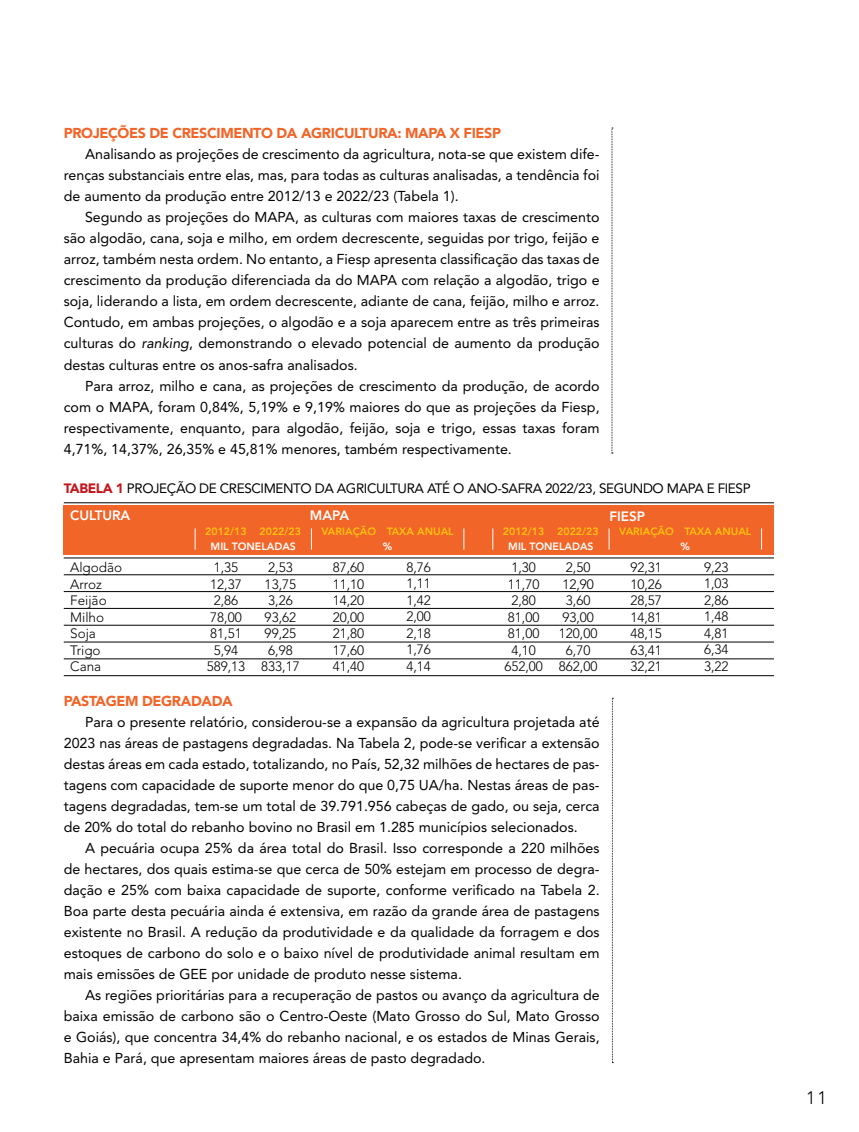
<style>
.page{position:relative;width:859px;height:1132px;background:#fff}
.page>*{position:absolute;margin:0;border:0;box-sizing:border-box;transform-origin:0 0}
.t1{font:300 18px "Avenir LT Std";color:#000}
.t2{font:14.25px/21px "Avenir LT Std";color:#000;text-align:justify}
.t3{font:900 14.25px "Avenir LT Std";letter-spacing:-.025em;color:#f26529}
.t4{font:300 13.5px/16.5px "Avenir LT Std";color:#000;text-align:center}
.t5{font:13.5px "Avenir LT Std";letter-spacing:-.03em;color:#000}
.t6{font:800 13.5px "Avenir LT Std";letter-spacing:-.005em;color:#fff}
.t7{font:800 10.5px "Avenir LT Std";color:#ffc20e}
.t8{font:800 10.5px "Avenir LT Std";color:#fff}
.s1{font-style:italic}
.s2{font-weight:900;color:#c4161c}
</style>
<div class="page">
<svg style="left:612px;top:697px;width:1px;height:365px"></svg>
<div style="left:64px;top:506px;width:710px;height:49px;background:#f26529"></div>
<hr style="left:64px;top:502px;width:710px;height:1px;background:#000">
<hr style="left:64px;top:557px;width:710px;height:1px;background:#000">
<hr style="left:64px;top:574px;width:710px;height:1px;background:#000">
<hr style="left:64px;top:624px;width:710px;height:1px;background:#000">
<hr style="left:64px;top:608px;width:710px;height:1px;background:#000">
<hr style="left:64px;top:658px;width:710px;height:1px;background:#000">
<hr style="left:64px;top:641px;width:710px;height:1px;background:#000">
<hr style="left:64px;top:591px;width:710px;height:1px;background:#000">
<hr style="left:64px;top:675px;width:710px;height:1px;background:#000">
<svg style="left:195px;top:528px;width:1px;height:21px"></svg>
<svg style="left:311px;top:528px;width:1px;height:21px"></svg>
<svg style="left:463px;top:528px;width:1px;height:21px"></svg>
<svg style="left:492px;top:528px;width:1px;height:21px"></svg>
<svg style="left:609px;top:528px;width:1px;height:21px"></svg>
<svg style="left:761px;top:528px;width:1px;height:21px"></svg>
<svg style="left:612px;top:128px;width:1px;height:325px"></svg>
<p class="t3" style="left:64px;top:125px;width:439px">PROJEÇÕES DE CRESCIMENTO DA AGRICULTURA: MAPA X FIESP</p>
<p class="t2" style="left:64px;top:144px;width:537px;text-indent:21px">Analisando as projeções de crescimento da agricultura, nota-se que existem dife&shy;renças substanciais entre elas, mas, para todas as culturas analisadas, a tendência foi de aumento da produção entre 2012/13 e 2022/23 (Tabela 1).</p>
<p class="t2" style="left:64px;top:207px;width:537px;text-indent:21px">Segundo as projeções do MAPA, as culturas com maiores taxas de crescimento são algodão, cana, soja e milho, em ordem decrescente, seguidas por trigo, feijão e arroz, também nesta ordem. No entanto, a Fiesp apresenta classificação das taxas de crescimento da produção diferenciada da do MAPA com relação a algodão, trigo e soja, liderando a lista, em ordem decrescente, adiante de cana, feijão, milho e arroz.<br>Contudo, em ambas projeções, o algodão e a soja aparecem entre as três primeiras culturas do <span class="s1">ranking</span>, demonstrando o elevado potencial de aumento da produção destas culturas entre os anos-safra analisados.</p>
<p class="t2" style="left:64px;top:375px;width:537px;text-indent:21px">Para arroz, milho e cana, as projeções de crescimento da produção, de acordo com o MAPA, foram 0,84%, 5,19% e 9,19% maiores do que as projeções da Fiesp, respectivamente, enquanto, para algodão, feijão, soja e trigo, essas taxas foram 4,71%, 14,37%, 26,35% e 45,81% menores, também respectivamente.</p>
<p class="t5" style="left:64px;top:480px;width:688px"><span class="s2">TABELA 1</span> PROJEÇÃO DE CRESCIMENTO DA AGRICULTURA ATÉ O ANO-SAFRA 2022/23, SEGUNDO MAPA E FIESP</p>
<p class="t6" style="left:70px;top:507px;width:62px">CULTURA</p>
<p class="t6" style="left:310px;top:507px;width:41px">MAPA</p>
<p class="t6" style="left:609px;top:507px;width:37px">FIESP</p>
<p class="t7" style="left:205px;top:525px;width:43px">2012/13</p>
<p class="t8" style="left:211px;top:539px;width:87px">MIL TONELADAS</p>
<p class="t7" style="left:260px;top:525px;width:43px">2022/23</p>
<p class="t7" style="left:322px;top:525px;width:134px">VARIAÇÃO TAXA ANUAL</p>
<p class="t8" style="left:383px;top:539px;width:11px">%</p>
<p class="t7" style="left:503px;top:525px;width:43px">2012/13</p>
<p class="t8" style="left:508px;top:539px;width:87px">MIL TONELADAS</p>
<p class="t7" style="left:557px;top:525px;width:43px">2022/23</p>
<p class="t7" style="left:619px;top:525px;width:134px">VARIAÇÃO TAXA ANUAL</p>
<p class="t8" style="left:680px;top:539px;width:11px">%</p>
<p class="t4" style="left:70px;top:559px;width:54px;text-align:left">Algodão<br>Arroz<br>Feijão<br>Milho<br>Soja<br>Trigo<br>Cana</p>
<p class="t4" style="left:207px;top:559px;width:40px">1,35<br>12,37<br>2,86<br>78,00<br>81,51<br>5,94<br>589,13</p>
<p class="t4" style="left:261px;top:559px;width:40px">2,53<br>13,75<br>3,26<br>93,62<br>99,25<br>6,98<br>833,17</p>
<p class="t4" style="left:333px;top:559px;width:33px;text-align:justify">87,60<br>11,10<br>14,20<br>20,00<br>21,80<br>17,60<br>41,40</p>
<p class="t4" style="left:406px;top:559px;width:26px;text-align:justify">8,76<br>1,11<br>1,42<br>2,00<br>2,18<br>1,76<br>4,14</p>
<p class="t4" style="left:504px;top:559px;width:40px">1,30<br>11,70<br>2,80<br>81,00<br>81,00<br>4,10<br>652,00</p>
<p class="t4" style="left:559px;top:559px;width:40px">2,50<br>12,90<br>3,60<br>93,00<br>120,00<br>6,70<br>862,00</p>
<p class="t4" style="left:630px;top:559px;width:33px;text-align:justify">92,31<br>10,26<br>28,57<br>14,81<br>48,15<br>63,41<br>32,21</p>
<p class="t4" style="left:704px;top:559px;width:26px;text-align:justify">9,23<br>1,03<br>2,86<br>1,48<br>4,81<br>6,34<br>3,22</p>
<p class="t3" style="left:64px;top:691px;width:170px">PASTAGEM DEGRADADA</p>
<p class="t2" style="left:64px;top:711px;width:537px;text-indent:21px">Para o presente relatório, considerou-se a expansão da agricultura projetada até 2023 nas áreas de pastagens degradadas. Na Tabela 2, pode-se verificar a extensão destas áreas em cada estado, totalizando, no País, 52,32 milhões de hectares de pas&shy;tagens com capacidade de suporte menor do que 0,75 UA/ha. Nestas áreas de pas&shy;tagens degradadas, tem-se um total de 39.791.956 cabeças de gado, ou seja, cerca de 20% do total do rebanho bovino no Brasil em 1.285 municípios selecionados.</p>
<p class="t2" style="left:64px;top:837px;width:537px;text-indent:21px">A pecuária ocupa 25% da área total do Brasil. Isso corresponde a 220 milhões de hectares, dos quais estima-se que cerca de 50% estejam em processo de degra&shy;dação e 25% com baixa capacidade de suporte, conforme verificado na Tabela 2.<br>Boa parte desta pecuária ainda é extensiva, em razão da grande área de pastagens existente no Brasil. A redução da produtividade e da qualidade da forragem e dos estoques de carbono do solo e o baixo nível de produtividade animal resultam em mais emissões de GEE por unidade de produto nesse sistema.</p>
<p class="t2" style="left:64px;top:984px;width:537px;text-indent:21px">As regiões prioritárias para a recuperação de pastos ou avanço da agricultura de baixa emissão de carbono são o Centro-Oeste (Mato Grosso do Sul, Mato Grosso e Goiás), que concentra 34,4% do rebanho nacional, e os estados de Minas Gerais, Bahia e Pará, que apresentam maiores áreas de pasto degradado.</p>
<p class="t1" style="left:806px;top:1087px;width:22px">11</p>
</div>
